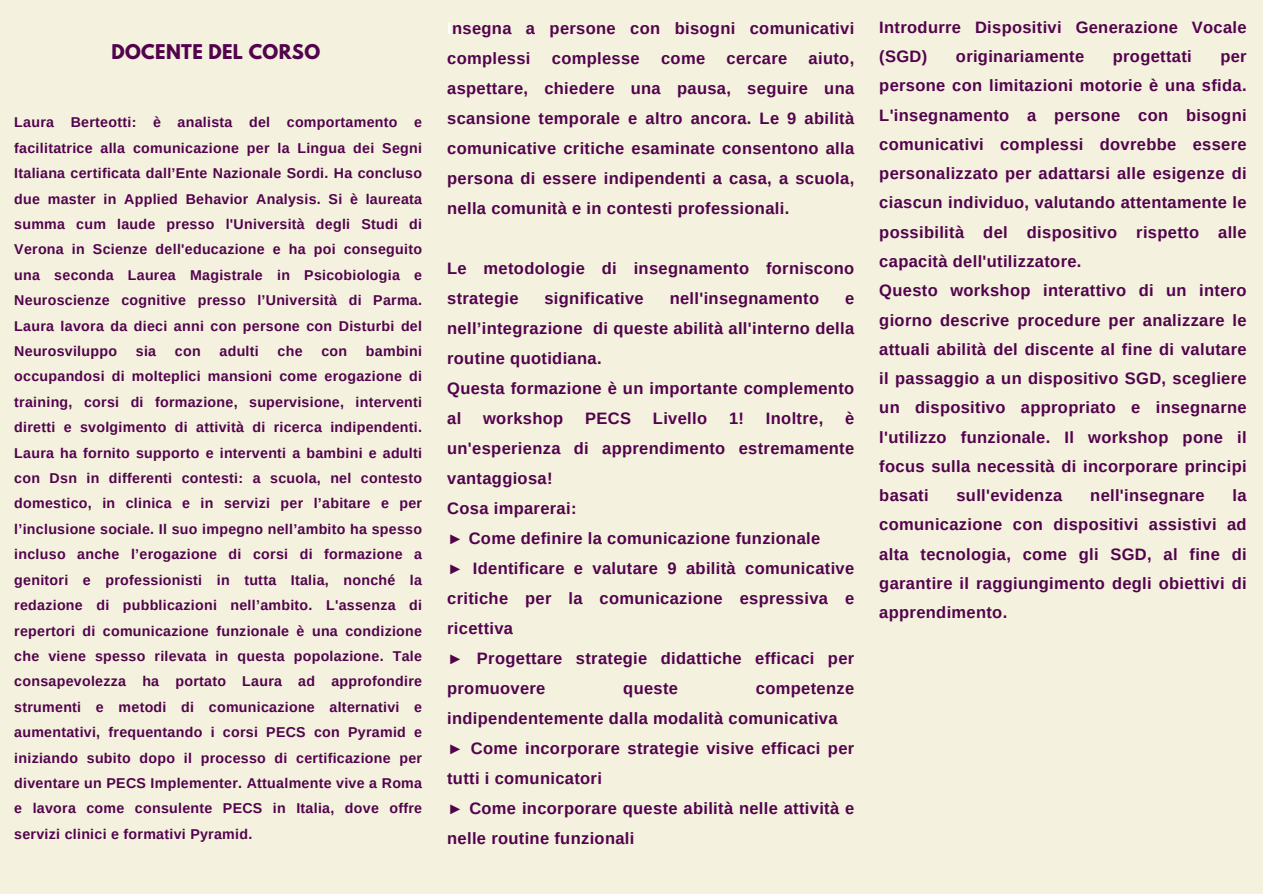
<style>
.page{position:relative;width:1263px;height:894px;background:#fff}
.page>*{position:absolute;margin:0;border:0;box-sizing:border-box;transform-origin:0 0}
.t1{font:700 18px "League Spartan";letter-spacing:.02em;color:#52034c}
.t2{font:700 16.5px/30px "Arimo";letter-spacing:.02em;color:#52034c}
.t3{font:700 14.25px/25.3px "Arimo";letter-spacing:.02em;color:#52034c;text-align:justify}
.s1{color:#fff}
</style>
<div class="page">
<div style="left:0;top:0;width:1263px;height:893px;background:#f4f1de"></div>
<h2 class="t1" style="left:112px;top:43px;width:210px">DOCENTE DEL CORSO</h2>
<h2 class="t3" style="left:14px;top:110px;width:409px">Laura Berteotti: è analista del comportamento e facilitatrice alla comunicazione per la Lingua dei Segni Italiana certificata dall’Ente Nazionale Sordi. Ha concluso due master in Applied Behavior Analysis. Si è laureata summa cum laude presso l'Università degli Studi di Verona in Scienze dell'educazione e ha poi conseguito una seconda Laurea Magistrale in Psicobiologia e Neuroscienze cognitive presso l’Università di Parma.<br>Laura lavora da dieci anni con persone con Disturbi del Neurosviluppo</h2>
<h2 class="t3" style="left:14px;top:338px;width:409px;text-indent:352px">bambini occupandosi di molteplici mansioni come erogazione di training, corsi di formazione, supervisione, interventi diretti e svolgimento di attività di ricerca indipendenti.<br>Laura ha fornito supporto e interventi a bambini e adulti con Dsn in differenti contesti: a scuola, nel contesto domestico, in clinica e in servizi per l’abitare e per l’inclusione sociale. Il suo impegno nell’ambito ha spesso incluso anche l’erogazione di corsi di formazione a genitori e professionisti in tutta Italia, nonché la redazione di pubblicazioni nell’ambito. L'assenza di repertori di comunicazione funzionale è una condizione che viene spesso rilevata in questa popolazione. Tale consapevolezza ha portato Laura ad approfondire strumenti e metodi di comunicazione alternativi e aumentativi, frequentando i corsi PECS con Pyramid e iniziando subito dopo il processo di certificazione per diventare un PECS Implementer. Attualmente vive a Roma e lavora come consulente PECS in Italia, dove offre servizi clinici e formativi Pyramid.</h2>
<h2 class="t3" style="left:136px;top:338px;width:22px">sia</h2>
<h2 class="t3" style="left:175px;top:338px;width:27px">con</h2>
<h2 class="t3" style="left:220px;top:338px;width:41px">adulti</h2>
<h2 class="t3" style="left:278px;top:338px;width:27px">che</h2>
<h2 class="t3" style="left:321px;top:338px;width:27px">con</h2>
<h1 class="t2" style="left:447px;top:13px;width:409px"><span class="s1">I</span>nsegna a persone con bisogni comunicativi complessi</h1>
<h1 class="t2" style="left:447px;top:43px;width:409px;text-align:justify;text-indent:361px">aiuto, aspettare, chiedere una pausa, seguire una scansione temporale e altro ancora. Le 9 abilità comunicative critiche esaminate consentono alla persona di essere indipendenti a casa, a scuola, nella comunità e in contesti professionali.</h1>
<h1 class="t2" style="left:552px;top:43px;width:89px">complesse</h1>
<h1 class="t2" style="left:661px;top:43px;width:46px">come</h1>
<h1 class="t2" style="left:727px;top:43px;width:62px">cercare</h1>
<p class="t2" style="left:447px;top:253px;width:409px">Le metodologie di insegnamento forniscono strategie</p>
<p class="t2" style="left:544px;top:283px;width:101px">significative</p>
<p class="t2" style="left:670px;top:283px;width:151px">nell'insegnamento</p>
<p class="t2" style="left:447px;top:283px;width:409px;text-indent:398px">e nell’integrazione di queste abilità all'interno della routine quotidiana.<br>Questa formazione è un importante complemento al</p>
<p class="t2" style="left:447px;top:403px;width:409px;text-indent:398px">è un'esperienza di apprendimento estremamente vantaggiosa!<br>Cosa imparerai:<br>► Come definire la comunicazione funzionale<br>► Identificare e valutare 9 abilità comunicative critiche per la comunicazione espressiva e ricettiva<br>► Progettare strategie didattiche efficaci per promuovere</p>
<p class="t2" style="left:483px;top:403px;width:82px">workshop</p>
<p class="t2" style="left:585px;top:403px;width:47px">PECS</p>
<p class="t2" style="left:653px;top:403px;width:56px">Livello</p>
<p class="t2" style="left:729px;top:403px;width:17px">1!</p>
<p class="t2" style="left:766px;top:403px;width:59px">Inoltre,</p>
<p class="t2" style="left:447px;top:673px;width:409px;text-indent:309px">competenze indipendentemente dalla modalità comunicativa ► Come incorporare strategie visive efficaci per tutti i comunicatori<br>► Come incorporare queste abilità nelle attività e nelle routine funzionali</p>
<p class="t2" style="left:623px;top:673px;width:56px">queste</p>
<h2 class="t2" style="left:879px;top:12px;width:369px;line-height:29.2px">Introdurre Dispositivi Generazione Vocale (SGD)</h2>
<h2 class="t2" style="left:956px;top:41px;width:130px">originariamente</h2>
<h2 class="t2" style="left:1113px;top:41px;width:80px">progettati</h2>
<h2 class="t2" style="left:879px;top:42px;width:369px;line-height:29.2px;text-indent:341px">per persone con limitazioni motorie è una sfida.<br>L'insegnamento a persone con bisogni comunicativi complessi dovrebbe essere personalizzato per adattarsi alle esigenze di ciascun individuo, valutando attentamente le possibilità del dispositivo rispetto alle capacità dell'utilizzatore.<br>Questo workshop interattivo di un intero giorno descrive procedure per analizzare le attuali abilità del discente al fine di valutare il passaggio a un dispositivo SGD, scegliere un dispositivo appropriato e insegnarne l'utilizzo funzionale. Il workshop pone il focus sulla necessità di incorporare principi basati</h2>
<h2 class="t2" style="left:879px;top:480px;width:369px;line-height:29.2px;text-align:justify;text-indent:353px">la comunicazione con dispositivi assistivi ad alta tecnologia, come gli SGD, al fine di garantire il raggiungimento degli obiettivi di apprendimento.</h2>
<h2 class="t2" style="left:956px;top:480px;width:107px">sull'evidenza</h2>
<h2 class="t2" style="left:1090px;top:480px;width:116px">nell'insegnare</h2>
</div>
